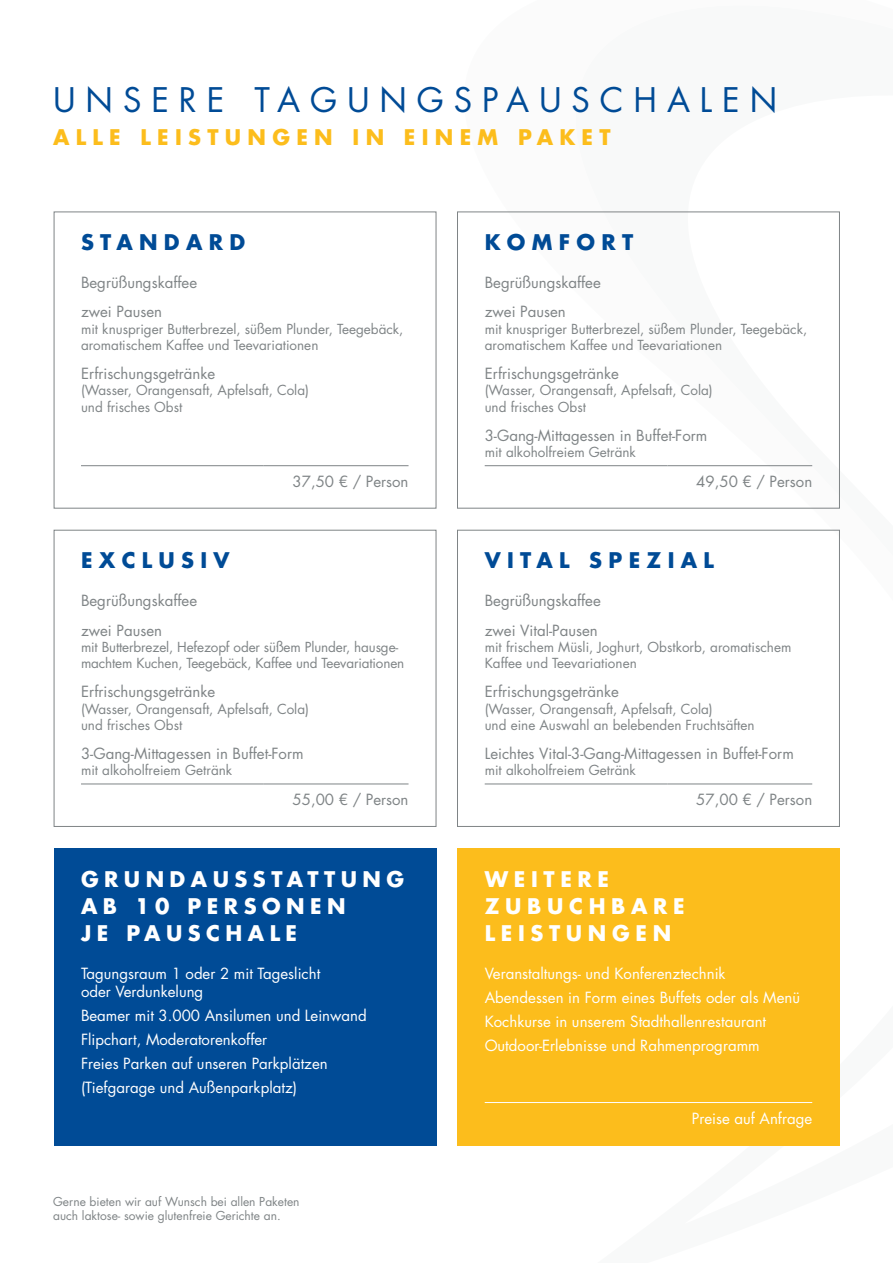
<style>
.page{position:relative;width:893px;height:1263px;background:#fff}
.page>*{position:absolute;margin:0;border:0;box-sizing:border-box;transform-origin:0 0}
.t1{font:33px "Futura Std";letter-spacing:.3em;color:#004b96}
.t2{font:700 21px/27px "Futura Std";letter-spacing:.26em;color:#fff}
.t3{font:700 21px "Futura Std";letter-spacing:.3em;color:#004b96}
.t4{font:700 21px "Futura Std";letter-spacing:.3em;color:#fcbd1c}
.t5{font:15px/29.4px "Futura Std";color:#7f8486}
.t6{font:15px/24px "Futura Std";color:#fff}
.t7{font:13.5px/16.2px "Futura Std";color:#7f8486}
.t8{font:12px/14.4px "Futura Std";color:#7f8486}
</style>
<div class="page">
<div style="left:54px;top:848px;width:382px;height:297px;background:#004b96"></div>
<hr style="left:81px;top:784px;width:183px;height:1px;background:#7f8486">
<hr style="left:264px;top:784px;width:145px;height:1px;background:#7f8486">
<hr style="left:485px;top:784px;width:182px;height:1px;background:#7f8486">
<hr style="left:667px;top:784px;width:145px;height:1px;background:#7f8486">
<div style="left:457px;top:212px;width:383px;height:296px;border:1px solid #7f8486"></div>
<hr style="left:81px;top:465px;width:183px;height:1px;background:#7f8486">
<hr style="left:264px;top:465px;width:145px;height:1px;background:#7f8486">
<hr style="left:485px;top:465px;width:182px;height:1px;background:#7f8486">
<hr style="left:667px;top:465px;width:145px;height:1px;background:#7f8486">
<div style="left:457px;top:848px;width:383px;height:297px;background:#fcbd1c"></div>
<hr style="left:485px;top:1102px;width:327px;height:1px;background:#fff">
<div style="left:54px;top:530px;width:382px;height:297px;border:1px solid #7f8486"></div>
<div style="left:457px;top:530px;width:383px;height:297px;border:1px solid #7f8486"></div>
<h1 class="t1" style="left:53px;top:79px;width:726px">UNSERE TAGUNGSPAUSCHALEN</h1>
<h2 class="t4" style="left:53px;top:123px;width:559px">ALLE LEISTUNGEN IN EINEM PAKET</h2>
<h2 class="t3" style="left:81px;top:228px;width:166px">STANDARD</h2>
<p class="t5" style="left:81px;top:268px;width:118px">Begrüßungskaffee zwei Pausen</p>
<p class="t7" style="left:81px;top:321px;width:324px">mit knuspriger Butterbrezel, süßem Plunder, Teegebäck, aromatischem Kaffee und Teevariationen</p>
<p class="t5" style="left:81px;top:359px;width:136px">Erfrischungsgetränke</p>
<p class="t7" style="left:81px;top:382px;width:230px">(Wasser, Orangensaft, Apfelsaft, Cola) und frisches Obst</p>
<p class="t5" style="left:293px;top:466px;width:117px">37,50 € / Person</p>
<h2 class="t3" style="left:81px;top:546px;width:150px">EXCLUSIV</h2>
<p class="t5" style="left:81px;top:586px;width:118px">Begrüßungskaffee zwei Pausen</p>
<p class="t7" style="left:81px;top:639px;width:325px">mit Butterbrezel, Hefezopf oder süßem Plunder, hausge&shy;machtem Kuchen, Teegebäck, Kaffee und Teevariationen</p>
<p class="t5" style="left:81px;top:677px;width:136px">Erfrischungsgetränke</p>
<p class="t7" style="left:81px;top:701px;width:230px">(Wasser, Orangensaft, Apfelsaft, Cola) und frisches Obst</p>
<p class="t5" style="left:81px;top:739px;width:224px">3-Gang-Mittagessen in Buffet-Form</p>
<p class="t7" style="left:81px;top:762px;width:153px">mit alkoholfreiem Getränk</p>
<p class="t5" style="left:293px;top:785px;width:117px">55,00 € / Person</p>
<h2 class="t2" style="left:81px;top:865px;width:325px">GRUNDAUSSTATTUNG<br>AB 10 PERSONEN<br>JE PAUSCHALE</h2>
<p class="t6" style="left:81px;top:964px;width:241px;line-height:18px">Tagungsraum 1 oder 2 mit Tageslicht oder Verdunkelung</p>
<p class="t6" style="left:81px;top:1003px;width:287px">Beamer mit 3.000 Ansilumen und Leinwand Flipchart, Moderatorenkoffer<br>Freies Parken auf unseren Parkplätzen (Tiefgarage und Außenparkplatz)</p>
<p class="t8" style="left:53px;top:1194px;width:248px">Gerne bieten wir auf Wunsch bei allen Paketen auch laktose- sowie glutenfreie Gerichte an.</p>
<h2 class="t3" style="left:485px;top:228px;width:150px">KOMFORT</h2>
<p class="t5" style="left:485px;top:268px;width:118px">Begrüßungskaffee zwei Pausen</p>
<p class="t7" style="left:485px;top:321px;width:324px">mit knuspriger Butterbrezel, süßem Plunder, Teegebäck, aromatischem Kaffee und Teevariationen</p>
<p class="t5" style="left:485px;top:359px;width:136px">Erfrischungsgetränke</p>
<p class="t7" style="left:485px;top:382px;width:230px">(Wasser, Orangensaft, Apfelsaft, Cola) und frisches Obst</p>
<p class="t5" style="left:485px;top:421px;width:224px">3-Gang-Mittagessen in Buffet-Form</p>
<p class="t7" style="left:485px;top:444px;width:153px">mit alkoholfreiem Getränk</p>
<p class="t5" style="left:696px;top:466px;width:117px">49,50 € / Person</p>
<h2 class="t3" style="left:485px;top:546px;width:231px">VITAL SPEZIAL</h2>
<p class="t5" style="left:485px;top:586px;width:118px">Begrüßungskaffee zwei Vital-Pausen</p>
<p class="t7" style="left:485px;top:639px;width:308px">mit frischem Müsli, Joghurt, Obstkorb, aromatischem<br>Kaffee und Teevariationen</p>
<p class="t5" style="left:485px;top:677px;width:136px">Erfrischungsgetränke</p>
<p class="t7" style="left:485px;top:701px;width:271px">(Wasser, Orangensaft, Apfelsaft, Cola)<br>und eine Auswahl an belebenden Fruchtsäften</p>
<p class="t5" style="left:485px;top:739px;width:311px">Leichtes Vital-3-Gang-Mittagessen in Buffet-Form</p>
<p class="t7" style="left:485px;top:762px;width:153px">mit alkoholfreiem Getränk</p>
<p class="t5" style="left:696px;top:785px;width:117px">57,00 € / Person</p>
<h2 class="t2" style="left:485px;top:865px;width:201px">WEITERE<br>ZUBUCHBARE<br>LEISTUNGEN</h2>
<p class="t6" style="left:485px;top:961px;width:317px">Veranstaltungs- und Konferenztechnik Abendessen in Form eines Buffets oder als Menü Kochkurse in unserem Stadthallenrestaurant Outdoor-Erlebnisse und Rahmenprogramm</p>
<p class="t6" style="left:692px;top:1106px;width:122px">Preise auf Anfrage</p>
</div>
